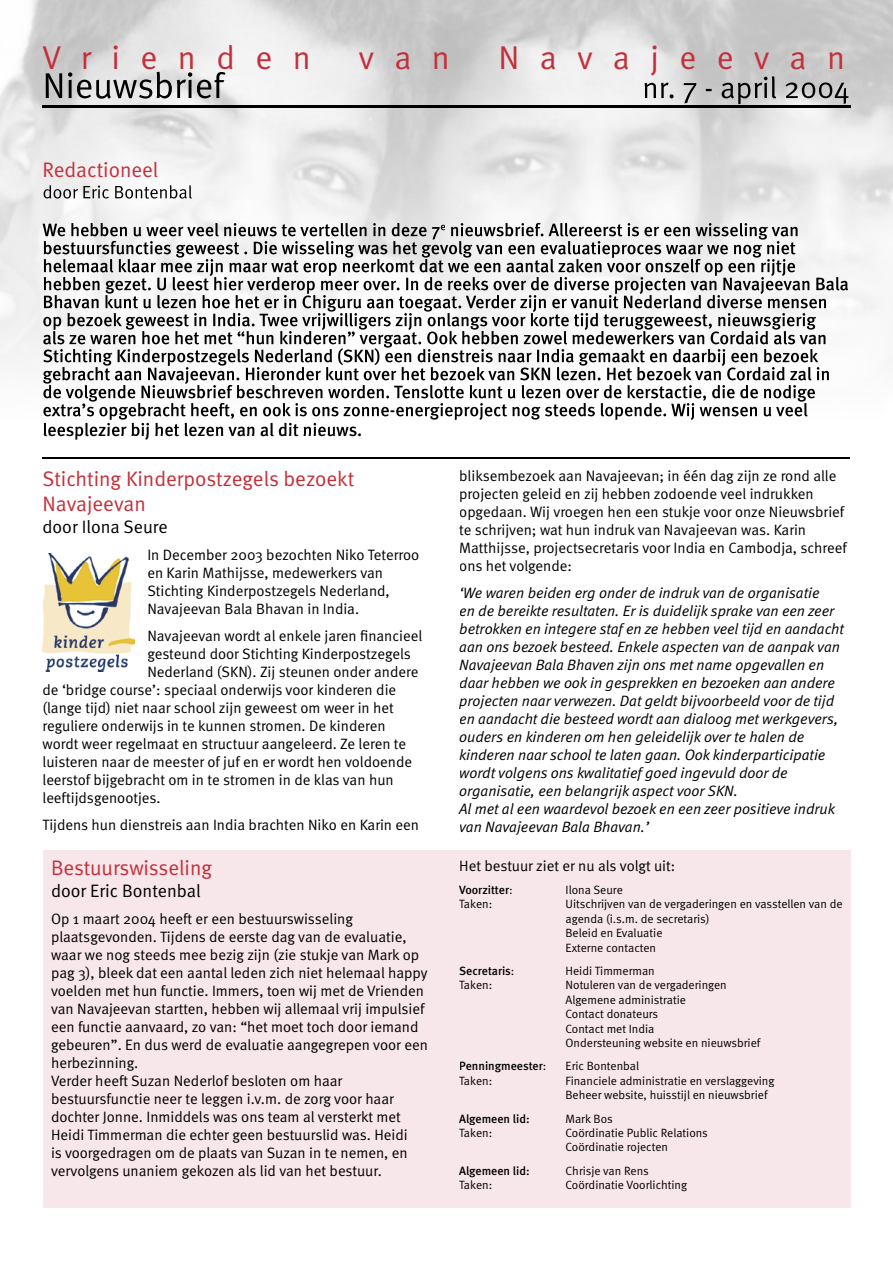
<style>
.page{position:relative;width:893px;height:1263px;background:#fff}
.page>*{position:absolute;margin:0;border:0;box-sizing:border-box;transform-origin:0 0}
.t1{font:33px "Meta Normal";letter-spacing:.62em;color:#c3303b}
.t2{font:21px/25.2px "Meta Normal";color:#c3303b}
.t3{font:500 18px "Meta";color:#000}
.t4{font:18px "Meta Normal";color:#000}
.t5{font:15px/18px "Meta Normal";color:#000}
.t6{font:italic 15px/18px "Meta Normal";color:#000}
.t7{font:12px/14.4px "Meta Normal";color:#000}
.t8{font:500 12px "Meta";color:#000}
.s1{font-family:"Meta Normal";font-weight:400}
</style>
<div class="page">
<img style="left:0;top:0;width:893px;height:425px">
<img style="left:46px;top:75px;width:179px;height:24px">
<hr style="left:46px;top:72px;width:179px;height:3px;background:#c3303b">
<img style="left:644px;top:76px;width:204px;height:28px">
<img style="left:43px;top:106px;width:807px;height:1px">
<img style="left:44px;top:185px;width:148px;height:14px">
<img style="left:43px;top:223px;width:397px;height:17px">
<svg style="left:441px;top:225px;width:4px;height:5px"></svg>
<img style="left:446px;top:223px;width:353px;height:17px">
<img style="left:44px;top:241px;width:752px;height:18px">
<img style="left:44px;top:259px;width:752px;height:17px">
<img style="left:44px;top:277px;width:805px;height:17px">
<img style="left:44px;top:295px;width:783px;height:17px">
<img style="left:43px;top:313px;width:773px;height:17px">
<img style="left:43px;top:331px;width:784px;height:17px">
<img style="left:43px;top:348px;width:775px;height:18px">
<img style="left:43px;top:367px;width:787px;height:17px">
<img style="left:43px;top:385px;width:773px;height:17px">
<img style="left:43px;top:403px;width:765px;height:17px">
<img style="left:44px;top:423px;width:318px;height:11px">
<img style="left:43px;top:553px;width:91px;height:118px">
<hr style="left:43px;top:457px;width:807px;height:1px;background:#000">
<div style="left:43px;top:850px;width:807px;height:358px;background:#f7e7ea"></div>
<h1 class="t1" style="left:43px;top:38px;width:270px">Vrienden</h1>
<h1 class="t1" style="left:359px;top:38px;width:93px">van</h1>
<h1 class="t1" style="left:498px;top:38px;width:348px">Navajeevan</h1>
<h2 class="t2" style="left:43px;top:157px;width:117px">Redactioneel</h2>
<p class="t3" style="left:43px;top:419px;width:321px">leesplezier bij het lezen van al dit nieuws.</p>
<h2 class="t2" style="left:43px;top:466px;width:313px">Stichting Kinderpostzegels bezoekt<br>Navajeevan</h2>
<p class="t4" style="left:43px;top:516px;width:127px">door Ilona Seure</p>
<p class="t5" style="left:147px;top:545px;width:273px">In December 2003 bezochten Niko Teterroo en Karin Mathijsse, medewerkers van Stichting Kinderpostzegels Nederland, Navajeevan Bala Bhavan in India.</p>
<p class="t5" style="left:147px;top:626px;width:276px">Navajeevan wordt al enkele jaren financieel</p>
<p class="t5" style="left:147px;top:644px;width:265px">gesteund door Stichting Kinderpostzegels</p>
<p class="t5" style="left:147px;top:662px;width:273px">Nederland (SKN). Zij steunen onder andere</p>
<p class="t5" style="left:43px;top:680px;width:355px">de ‘bridge course’: speciaal onderwijs voor kinderen die</p>
<p class="t5" style="left:43px;top:698px;width:353px">(lange tijd) niet naar school zijn geweest om weer in het</p>
<p class="t5" style="left:43px;top:716px;width:345px">reguliere onderwijs in te kunnen stromen. De kinderen</p>
<p class="t5" style="left:43px;top:734px;width:365px">wordt weer regelmaat en structuur aangeleerd. Ze leren te</p>
<p class="t5" style="left:43px;top:752px;width:371px">luisteren naar de meester of juf en er wordt hen voldoende</p>
<p class="t5" style="left:43px;top:770px;width:353px">leerstof bijgebracht om in te stromen in de klas van hun</p>
<p class="t5" style="left:43px;top:788px;width:120px">leeftijdsgenootjes.</p>
<p class="t5" style="left:43px;top:815px;width:378px">Tijdens hun dienstreis aan India brachten Niko en Karin een</p>
<h2 class="t2" style="left:51px;top:855px;width:163px">Bestuurswisseling</h2>
<p class="t4" style="left:51px;top:880px;width:151px">door Eric Bontenbal</p>
<p class="t5" style="left:51px;top:909px;width:378px">Op 1 maart 2004 heeft er een bestuurswisseling plaatsgevonden. Tijdens de eerste dag van de evaluatie, waar we nog steeds mee bezig zijn (zie stukje van Mark op pag 3), bleek dat een aantal leden zich niet helemaal happy voelden met hun functie. Immers, toen wij met de Vrienden van Navajeevan startten, hebben wij allemaal vrij impulsief een functie aanvaard, zo van: “het moet toch door iemand gebeuren”. En dus werd de evaluatie aangegrepen voor een herbezinning.<br>Verder heeft Suzan Nederlof besloten om haar bestuursfunctie neer te leggen i.v.m. de zorg voor haar dochter Jonne. Inmiddels was ons team al versterkt met Heidi Timmerman die echter geen bestuurslid was. Heidi<br>is voorgedragen om de plaats van Suzan in te nemen, en vervolgens unaniem gekozen als lid van het bestuur.</p>
<p class="t5" style="left:459px;top:467px;width:389px">bliksembezoek aan Navajeevan; in één dag zijn ze rond alle projecten geleid en zij hebben zodoende veel indrukken opgedaan. Wij vroegen hen een stukje voor onze Nieuwsbrief te schrijven; wat hun indruk van Navajeevan was. Karin Matthijsse, projectsecretaris voor India en Cambodja, schreef ons het volgende:</p>
<p class="t6" style="left:459px;top:584px;width:386px">‘We waren beiden erg onder de indruk van de organisatie<br>en de bereikte resultaten. Er is duidelijk sprake van een zeer betrokken en integere staf en ze hebben veel tijd en aandacht aan ons bezoek besteed. Enkele aspecten van de aanpak van Navajeevan Bala Bhaven zijn ons met name opgevallen en daar hebben we ook in gesprekken en bezoeken aan andere projecten naar verwezen. Dat geldt bijvoorbeeld voor de tijd en aandacht die besteed wordt aan dialoog met werkgevers, ouders en kinderen om hen geleidelijk over te halen de kinderen naar school te laten gaan. Ook kinderparticipatie wordt volgens ons kwalitatief goed ingevuld door de organisatie, een belangrijk aspect voor SKN.<br>Al met al een waardevol bezoek en een zeer positieve indruk van Navajeevan Bala Bhavan.’</p>
<p class="t5" style="left:459px;top:856px;width:217px">Het bestuur ziet er nu als volgt uit:</p>
<p class="t8" style="left:459px;top:883px;width:55px">Voorzitter<span class="s1">:</span></p>
<p class="t7" style="left:566px;top:882px;width:59px">Ilona Seure</p>
<p class="t7" style="left:459px;top:897px;width:34px">Taken:</p>
<p class="t7" style="left:566px;top:897px;width:279px">Uitschrijven van de vergaderingen en vasstellen van de agenda (i.s.m. de secretaris)<br>Beleid en Evaluatie<br>Externe contacten</p>
<p class="t8" style="left:459px;top:964px;width:57px">Secretaris<span class="s1">:</span></p>
<p class="t7" style="left:566px;top:963px;width:91px">Heidi Timmerman</p>
<p class="t7" style="left:459px;top:978px;width:34px">Taken:</p>
<p class="t7" style="left:566px;top:978px;width:196px">Notuleren van de vergaderingen<br>Algemene administratie<br>Contact donateurs<br>Contact met India<br>Ondersteuning website en nieuwsbrief</p>
<p class="t8" style="left:459px;top:1059px;width:89px">Penningmeester<span class="s1">:</span></p>
<p class="t7" style="left:566px;top:1059px;width:75px">Eric Bontenbal</p>
<p class="t7" style="left:459px;top:1073px;width:34px">Taken:</p>
<p class="t7" style="left:566px;top:1073px;width:210px">Financiele administratie en verslaggeving<br>Beheer website, huisstijl en nieuwsbrief</p>
<p class="t8" style="left:459px;top:1111px;width:72px">Algemeen lid:</p>
<p class="t7" style="left:566px;top:1111px;width:49px">Mark Bos</p>
<p class="t7" style="left:459px;top:1125px;width:34px">Taken:</p>
<p class="t7" style="left:566px;top:1125px;width:144px">Coördinatie Public Relations<br>Coördinatie rojecten</p>
<p class="t8" style="left:459px;top:1164px;width:72px">Algemeen lid:</p>
<p class="t7" style="left:566px;top:1163px;width:85px">Chrisje van Rens</p>
<p class="t7" style="left:459px;top:1178px;width:34px">Taken:</p>
<p class="t7" style="left:566px;top:1178px;width:123px">Coördinatie Voorlichting</p>
</div>
